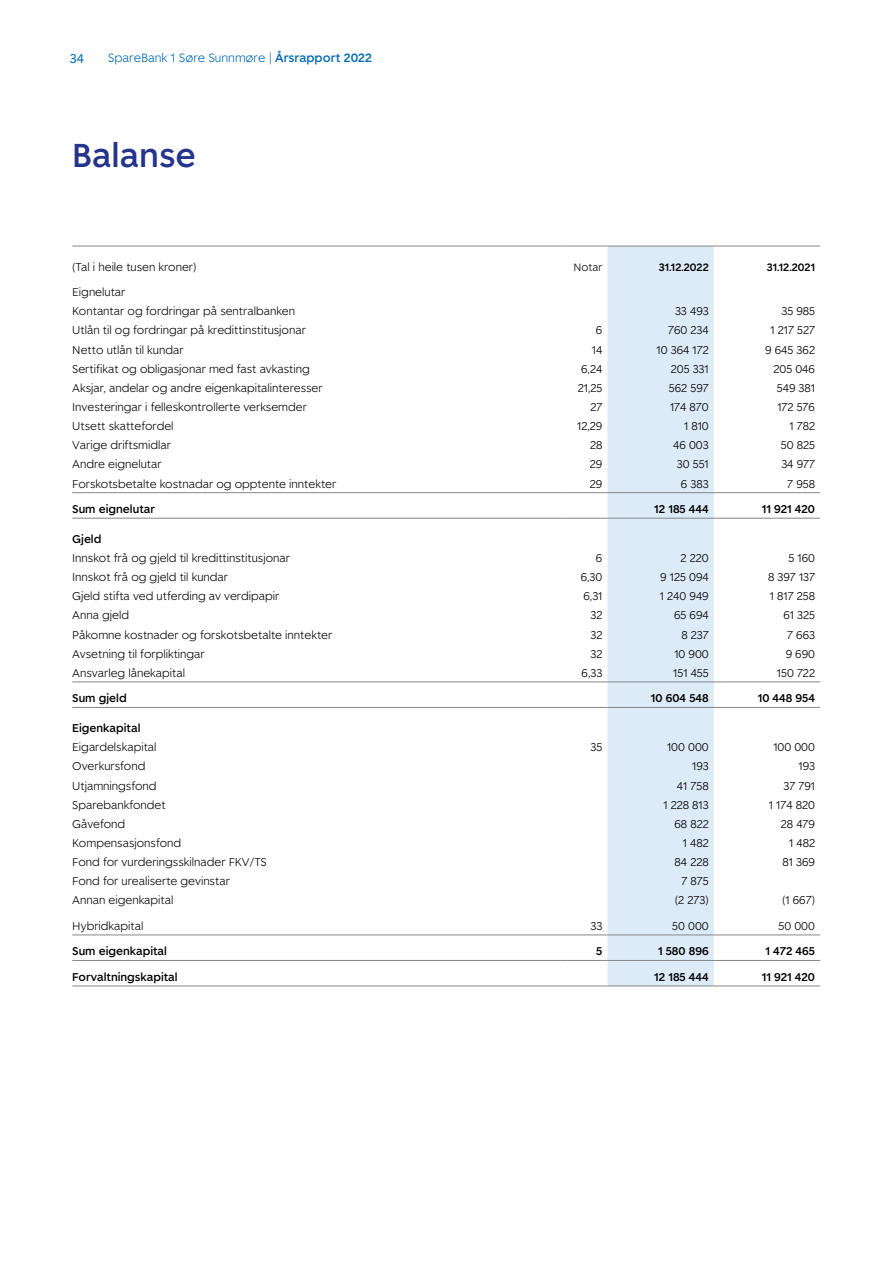
<style>
.page{position:relative;width:893px;height:1263px;background:#fff}
.page>*{position:absolute;margin:0;border:0;box-sizing:border-box;transform-origin:0 0}
.t1{font:500 33px "Spare Bank 1";color:#26358c}
.t2{font:12.75px "Spare Bank 1";color:#0068b2}
.t3{font:300 12px "Spare Bank 1";color:#0068b2}
.t4{font:300 11.25px/19.2px "Spare Bank 1";color:#000}
.t5{font:500 11.25px "Spare Bank 1";color:#000}
.t6{font:500 10.65px "Spare Bank 1";color:#000}
.t7{font:300 10.65px "Spare Bank 1";color:#000}
.s1{font-weight:500}
</style>
<div class="page">
<div style="left:608px;top:247px;width:106px;height:738px;background:#ddebf8"></div>
<hr style="left:72px;top:246px;width:489px;height:1px;background:#868685">
<hr style="left:561px;top:246px;width:46px;height:1px;background:#868685">
<hr style="left:608px;top:246px;width:106px;height:1px;background:#868685">
<hr style="left:714px;top:246px;width:106px;height:1px;background:#868685">
<hr style="left:72px;top:492px;width:489px;height:1px;background:#868685">
<hr style="left:561px;top:492px;width:46px;height:1px;background:#868685">
<hr style="left:608px;top:492px;width:106px;height:1px;background:#868685">
<hr style="left:714px;top:492px;width:106px;height:1px;background:#868685">
<hr style="left:72px;top:518px;width:489px;height:1px;background:#868685">
<hr style="left:561px;top:518px;width:46px;height:1px;background:#868685">
<hr style="left:608px;top:518px;width:106px;height:1px;background:#868685">
<hr style="left:714px;top:518px;width:106px;height:1px;background:#868685">
<hr style="left:72px;top:934px;width:489px;height:1px;background:#868685">
<hr style="left:561px;top:934px;width:46px;height:1px;background:#868685">
<hr style="left:608px;top:934px;width:106px;height:1px;background:#868685">
<hr style="left:714px;top:934px;width:106px;height:1px;background:#868685">
<hr style="left:72px;top:960px;width:489px;height:1px;background:#868685">
<hr style="left:561px;top:960px;width:46px;height:1px;background:#868685">
<hr style="left:608px;top:960px;width:106px;height:1px;background:#868685">
<hr style="left:714px;top:960px;width:106px;height:1px;background:#868685">
<hr style="left:72px;top:985px;width:489px;height:1px;background:#868685">
<hr style="left:561px;top:985px;width:46px;height:1px;background:#868685">
<hr style="left:608px;top:985px;width:106px;height:1px;background:#868685">
<hr style="left:714px;top:985px;width:106px;height:1px;background:#868685">
<hr style="left:72px;top:681px;width:489px;height:1px;background:#868685">
<hr style="left:561px;top:681px;width:46px;height:1px;background:#868685">
<hr style="left:608px;top:681px;width:106px;height:1px;background:#868685">
<hr style="left:714px;top:681px;width:106px;height:1px;background:#868685">
<hr style="left:72px;top:707px;width:489px;height:1px;background:#868685">
<hr style="left:561px;top:707px;width:46px;height:1px;background:#868685">
<hr style="left:608px;top:707px;width:106px;height:1px;background:#868685">
<hr style="left:714px;top:707px;width:106px;height:1px;background:#868685">
<p class="t2" style="left:70px;top:50px;width:16px">34</p>
<p class="t3" style="left:108px;top:50px;width:266px">SpareBank 1 Søre Sunnmøre | <span class="s1">Årsrapport 2022</span></p>
<h1 class="t1" style="left:72px;top:133px;width:125px">Balanse</h1>
<p class="t4" style="left:72px;top:257px;width:126px">(Tal i heile tusen kroner)</p>
<p class="t7" style="left:573px;top:260px;width:31px">Notar</p>
<p class="t6" style="left:659px;top:260px;width:52px">31.12.2022</p>
<p class="t6" style="left:767px;top:260px;width:50px">31.12.2021</p>
<p class="t4" style="left:72px;top:282px;width:224px">Eignelutar<br>Kontantar og fordringar på sentralbanken</p>
<p class="t4" style="left:675px;top:301px;width:35px">33 493</p>
<p class="t4" style="left:781px;top:301px;width:35px">35 985</p>
<p class="t4" style="left:72px;top:320px;width:235px">Utlån til og fordringar på kredittinstitusjonar</p>
<p class="t4" style="left:596px;top:320px;width:8px">6</p>
<p class="t4" style="left:668px;top:320px;width:42px">760 234</p>
<p class="t4" style="left:770px;top:320px;width:46px">1 217 527</p>
<p class="t4" style="left:72px;top:340px;width:113px">Netto utlån til kundar</p>
<p class="t4" style="left:592px;top:340px;width:12px">14</p>
<p class="t4" style="left:656px;top:340px;width:54px">10 364 172</p>
<p class="t4" style="left:765px;top:340px;width:51px">9 645 362</p>
<p class="t4" style="left:72px;top:359px;width:239px">Sertifikat og obligasjonar med fast avkasting</p>
<p class="t4" style="left:581px;top:359px;width:23px">6,24</p>
<p class="t4" style="left:671px;top:359px;width:40px">205 331</p>
<p class="t4" style="left:773px;top:359px;width:43px">205 046</p>
<p class="t4" style="left:72px;top:378px;width:252px">Aksjar, andelar og andre eigenkapitalinteresser</p>
<p class="t4" style="left:578px;top:378px;width:26px">21,25</p>
<p class="t4" style="left:669px;top:378px;width:41px">562 597</p>
<p class="t4" style="left:777px;top:378px;width:40px">549 381</p>
<p class="t4" style="left:72px;top:397px;width:236px">Investeringar i felleskontrollerte verksemder</p>
<p class="t4" style="left:590px;top:397px;width:13px">27</p>
<p class="t4" style="left:670px;top:397px;width:40px">174 870</p>
<p class="t4" style="left:777px;top:397px;width:39px">172 576</p>
<p class="t4" style="left:72px;top:416px;width:103px">Utsett skattefordel</p>
<p class="t4" style="left:577px;top:416px;width:27px">12,29</p>
<p class="t4" style="left:684px;top:416px;width:26px">1 810</p>
<p class="t4" style="left:789px;top:416px;width:27px">1 782</p>
<p class="t4" style="left:72px;top:435px;width:100px">Varige driftsmidlar</p>
<p class="t4" style="left:590px;top:435px;width:14px">28</p>
<p class="t4" style="left:673px;top:435px;width:37px">46 003</p>
<p class="t4" style="left:781px;top:435px;width:36px">50 825</p>
<p class="t4" style="left:72px;top:454px;width:91px">Andre eignelutar</p>
<p class="t4" style="left:590px;top:454px;width:14px">29</p>
<p class="t4" style="left:677px;top:454px;width:33px">30 551</p>
<p class="t4" style="left:781px;top:454px;width:35px">34 977</p>
<p class="t4" style="left:72px;top:473px;width:266px">Forskotsbetalte kostnadar og opptente inntekter</p>
<p class="t4" style="left:590px;top:473px;width:14px">29</p>
<p class="t4" style="left:681px;top:473px;width:29px">6 383</p>
<p class="t4" style="left:787px;top:473px;width:29px">7 958</p>
<p class="t5" style="left:72px;top:502px;width:84px">Sum eignelutar</p>
<p class="t5" style="left:654px;top:502px;width:56px">12 185 444</p>
<p class="t5" style="left:762px;top:502px;width:55px">11 921 420</p>
<p class="t5" style="left:72px;top:531px;width:31px">Gjeld</p>
<p class="t4" style="left:72px;top:548px;width:219px">Innskot frå og gjeld til kredittinstitusjonar</p>
<p class="t4" style="left:596px;top:548px;width:8px">6</p>
<p class="t4" style="left:681px;top:548px;width:30px">2 220</p>
<p class="t4" style="left:788px;top:548px;width:28px">5 160</p>
<p class="t4" style="left:72px;top:567px;width:157px">Innskot frå og gjeld til kundar</p>
<p class="t4" style="left:581px;top:567px;width:23px">6,30</p>
<p class="t4" style="left:660px;top:567px;width:50px">9 125 094</p>
<p class="t4" style="left:768px;top:567px;width:49px">8 397 137</p>
<p class="t4" style="left:72px;top:586px;width:208px">Gjeld stifta ved utferding av verdipapir</p>
<p class="t4" style="left:583px;top:586px;width:21px">6,31</p>
<p class="t4" style="left:660px;top:586px;width:50px">1 240 949</p>
<p class="t4" style="left:770px;top:586px;width:47px">1 817 258</p>
<p class="t4" style="left:72px;top:605px;width:58px">Anna gjeld</p>
<p class="t4" style="left:590px;top:605px;width:13px">32</p>
<p class="t4" style="left:674px;top:605px;width:36px">65 694</p>
<p class="t4" style="left:783px;top:605px;width:33px">61 325</p>
<p class="t4" style="left:72px;top:624px;width:262px">Påkomne kostnader og forskotsbetalte inntekter</p>
<p class="t4" style="left:590px;top:624px;width:13px">32</p>
<p class="t4" style="left:681px;top:624px;width:29px">8 237</p>
<p class="t4" style="left:787px;top:624px;width:29px">7 663</p>
<p class="t4" style="left:72px;top:644px;width:134px">Avsetning til forpliktingar</p>
<p class="t4" style="left:590px;top:644px;width:13px">32</p>
<p class="t4" style="left:674px;top:644px;width:36px">10 900</p>
<p class="t4" style="left:786px;top:644px;width:31px">9 690</p>
<p class="t4" style="left:72px;top:663px;width:114px">Ansvarleg lånekapital</p>
<p class="t4" style="left:582px;top:663px;width:22px">6,33</p>
<p class="t4" style="left:673px;top:663px;width:37px">151 455</p>
<p class="t4" style="left:777px;top:663px;width:40px">150 722</p>
<p class="t5" style="left:72px;top:691px;width:56px">Sum gjeld</p>
<p class="t5" style="left:651px;top:691px;width:59px">10 604 548</p>
<p class="t5" style="left:758px;top:691px;width:59px">10 448 954</p>
<p class="t5" style="left:72px;top:721px;width:70px">Eigenkapital</p>
<p class="t4" style="left:72px;top:737px;width:86px">Eigardelskapital</p>
<p class="t4" style="left:591px;top:737px;width:13px">35</p>
<p class="t4" style="left:667px;top:737px;width:43px">100 000</p>
<p class="t4" style="left:773px;top:737px;width:43px">100 000</p>
<p class="t4" style="left:72px;top:756px;width:75px">Overkursfond</p>
<p class="t4" style="left:692px;top:756px;width:18px">193</p>
<p class="t4" style="left:798px;top:756px;width:18px">193</p>
<p class="t4" style="left:72px;top:775px;width:86px">Utjamningsfond</p>
<p class="t4" style="left:677px;top:775px;width:33px">41 758</p>
<p class="t4" style="left:783px;top:775px;width:33px">37 791</p>
<p class="t4" style="left:72px;top:795px;width:95px">Sparebankfondet</p>
<p class="t4" style="left:663px;top:795px;width:47px">1 228 813</p>
<p class="t4" style="left:769px;top:795px;width:48px">1 174 820</p>
<p class="t4" style="left:72px;top:814px;width:55px">Gåvefond</p>
<p class="t4" style="left:674px;top:814px;width:36px">68 822</p>
<p class="t4" style="left:781px;top:814px;width:36px">28 479</p>
<p class="t4" style="left:72px;top:833px;width:110px">Kompensasjonsfond</p>
<p class="t4" style="left:683px;top:833px;width:28px">1 482</p>
<p class="t4" style="left:789px;top:833px;width:28px">1 482</p>
<p class="t4" style="left:72px;top:852px;width:196px">Fond for vurderingsskilnader FKV/TS</p>
<p class="t4" style="left:674px;top:852px;width:36px">84 228</p>
<p class="t4" style="left:782px;top:852px;width:34px">81 369</p>
<p class="t4" style="left:72px;top:871px;width:159px">Fond for urealiserte gevinstar</p>
<p class="t4" style="left:681px;top:871px;width:29px">7 875</p>
<p class="t4" style="left:72px;top:890px;width:103px">Annan eigenkapital</p>
<p class="t4" style="left:675px;top:890px;width:35px">(2 273)</p>
<p class="t4" style="left:782px;top:890px;width:34px">(1 667)</p>
<p class="t4" style="left:72px;top:916px;width:73px">Hybridkapital</p>
<p class="t4" style="left:591px;top:916px;width:13px">33</p>
<p class="t4" style="left:672px;top:916px;width:38px">50 000</p>
<p class="t4" style="left:778px;top:916px;width:38px">50 000</p>
<p class="t5" style="left:72px;top:944px;width:96px">Sum eigenkapital</p>
<p class="t5" style="left:596px;top:944px;width:8px">5</p>
<p class="t5" style="left:658px;top:944px;width:52px">1 580 896</p>
<p class="t5" style="left:765px;top:944px;width:51px">1 472 465</p>
<p class="t5" style="left:72px;top:969px;width:107px">Forvaltningskapital</p>
<p class="t5" style="left:654px;top:969px;width:56px">12 185 444</p>
<p class="t5" style="left:762px;top:969px;width:55px">11 921 420</p>
</div>
